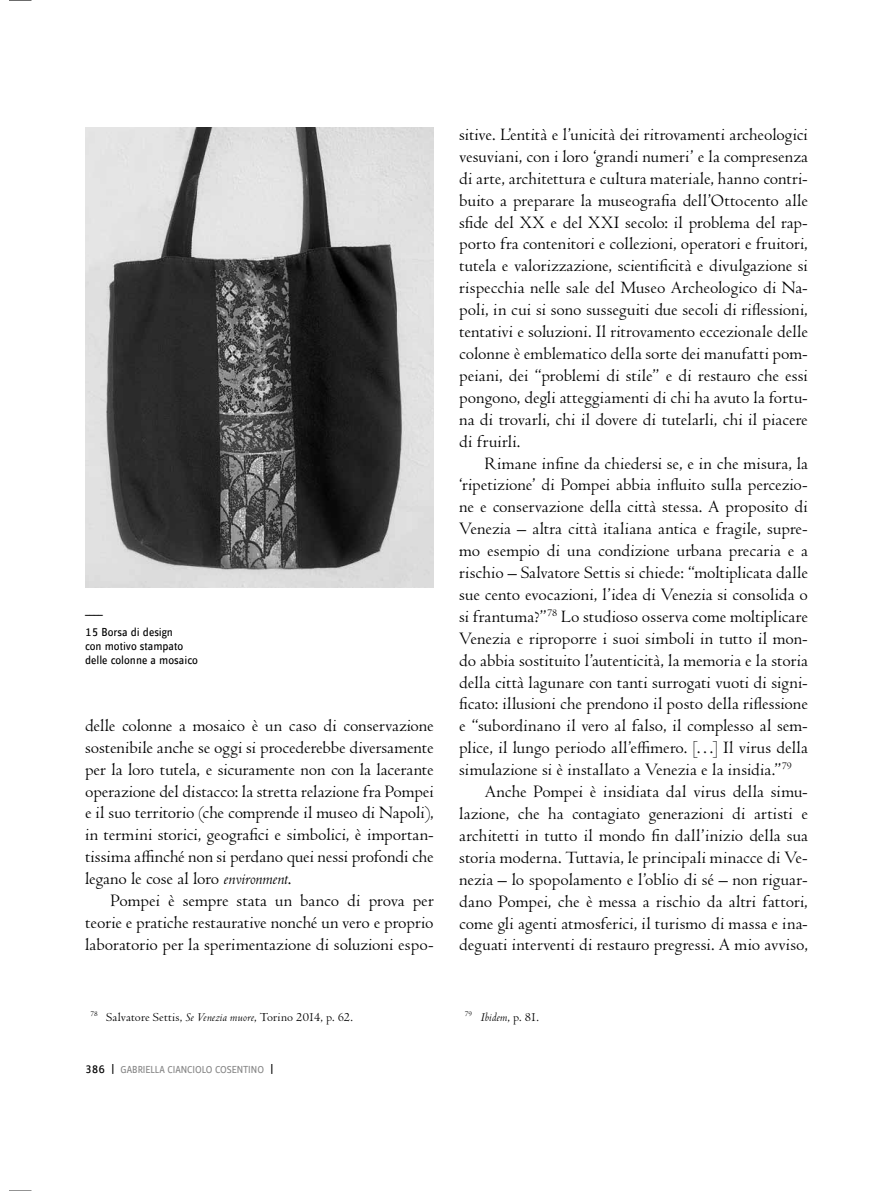
<style>
.page{position:relative;width:893px;height:1191px;background:#fff}
.page>*{position:absolute;margin:0;border:0;box-sizing:border-box;transform-origin:0 0}
.t1{font:18px/21.9px "Centaur MT Pro";letter-spacing:.005em;color:#000;text-align:justify}
.t2{font:12.75px "Centaur MT Pro";letter-spacing:.01em;color:#000}
.t3{font:italic 12.75px "Centaur MT Pro";letter-spacing:.015em;color:#000}
.t4{font:12px/23px "Zine Sans Display Offc";color:#000}
.t5{font:10.5px "Zine Sans Display Offc";color:#878787}
.s1{font-style:italic}
.s2{font-size:12px;color:#000}
.s3{font-style:normal}
</style>
<div class="page">
<svg style="left:9px;top:0;width:23px;height:1px"></svg>
<svg style="left:9px;top:1190px;width:23px;height:1px"></svg>
<img style="left:85px;top:128px;width:349px;height:459px">
<p class="t4" style="left:85px;top:598px;width:89px">____<br>15 Borsa di design</p>
<p class="t4" style="left:85px;top:639px;width:114px;line-height:14.4px">con motivo stampato delle colonne a mosaico</p>
<p class="t1" style="left:85px;top:714px;width:350px">delle colonne a mosaico è un caso di conservazione sostenibile anche se oggi si procederebbe diversamente per la loro tutela, e sicuramente non con la lacerante operazione del distacco: la stretta relazione fra Pompei e il suo territorio (che comprende il museo di Napoli), in termini storici, geografici e simbolici, è importan&shy;tissima affinché non si perdano quei nessi profondi che legano le cose al loro <span class="s1">environment</span>.</p>
<p class="t1" style="left:85px;top:890px;width:350px;text-indent:26px">Pompei è sempre stata un banco di prova per teorie e pratiche restaurative nonché un vero e proprio laboratorio per la sperimentazione di soluzioni espo-</p>
<p class="t2" style="left:91px;top:1009px;width:264px"><sup>78</sup> Salvatore Settis, <span class="s1">Se Venezia muore</span>, Torino 2014, p. 62.</p>
<p class="t5" style="left:85px;top:1064px;width:190px"><span class="s2">386 |</span> GABRIELLA CIANCIOLO COSENTINO <span class="s2">|</span></p>
<p class="t1" style="left:459px;top:124px;width:350px">sitive. L’entità e l’unicità dei ritrovamenti archeologici vesuviani, con i loro ‘grandi numeri’ e la compresenza di arte, architettura e cultura materiale, hanno contri&shy;buito a preparare la museografia dell’Ottocento alle sfide del XX e del XXI secolo: il problema del rap&shy;porto fra contenitori e collezioni, operatori e fruitori, tutela e valorizzazione, scientificità e divulgazione si rispecchia nelle sale del Museo Archeologico di Na&shy;poli, in cui si sono susseguiti due secoli di riflessioni, tentativi e soluzioni. Il ritrovamento eccezionale delle colonne è emblematico della sorte dei manufatti pom&shy;peiani, dei “problemi di stile” e di restauro che essi pongono, degli atteggiamenti di chi ha avuto la fortu&shy;na di trovarli, chi il dovere di tutelarli, chi il piacere di fruirli.</p>
<p class="t1" style="left:485px;top:452px;width:325px">Rimane infine da chiedersi se, e in che misura, la</p>
<p class="t1" style="left:459px;top:474px;width:350px">‘ripetizione’ di Pompei abbia influito sulla percezio-</p>
<p class="t1" style="left:459px;top:496px;width:350px">ne e conservazione della città stessa. A proposito di</p>
<p class="t1" style="left:459px;top:518px;width:350px">Venezia – altra città italiana antica e fragile, supre-</p>
<p class="t1" style="left:459px;top:540px;width:350px">mo esempio di una condizione urbana precaria e a</p>
<p class="t1" style="left:459px;top:562px;width:350px">rischio – Salvatore Settis si chiede: “moltiplicata dalle</p>
<p class="t1" style="left:459px;top:584px;width:350px">sue cento evocazioni, l’idea di Venezia si consolida o</p>
<p class="t1" style="left:459px;top:605px;width:350px">si frantuma?”<sup>78</sup> Lo studioso osserva come moltiplicare</p>
<p class="t1" style="left:459px;top:627px;width:350px">Venezia e riproporre i suoi simboli in tutto il mon-</p>
<p class="t1" style="left:459px;top:649px;width:350px">do abbia sostituito l’autenticità, la memoria e la storia</p>
<p class="t1" style="left:459px;top:671px;width:350px">della città lagunare con tanti surrogati vuoti di signi-</p>
<p class="t1" style="left:459px;top:693px;width:350px">ficato: illusioni che prendono il posto della riflessione</p>
<p class="t1" style="left:459px;top:715px;width:350px">e “subordinano il vero al falso, il complesso al sem-</p>
<p class="t1" style="left:459px;top:737px;width:350px">plice, il lungo periodo all’effimero. […] Il virus della</p>
<p class="t1" style="left:459px;top:759px;width:334px">simulazione si è installato a Venezia e la insidia.”<sup>79</sup></p>
<p class="t1" style="left:485px;top:781px;width:325px">Anche Pompei è insidiata dal virus della simu-</p>
<p class="t1" style="left:459px;top:803px;width:350px">lazione, che ha contagiato generazioni di artisti e</p>
<p class="t1" style="left:459px;top:824px;width:350px">architetti in tutto il mondo fin dall’inizio della sua</p>
<p class="t1" style="left:459px;top:846px;width:350px">storia moderna. Tuttavia, le principali minacce di Ve-</p>
<p class="t1" style="left:459px;top:868px;width:350px">nezia – lo spopolamento e l’oblio di sé – non riguar-</p>
<p class="t1" style="left:459px;top:890px;width:350px">dano Pompei, che è messa a rischio da altri fattori,</p>
<p class="t1" style="left:459px;top:912px;width:350px">come gli agenti atmosferici, il turismo di massa e ina-</p>
<p class="t1" style="left:459px;top:934px;width:350px">deguati interventi di restauro pregressi. A mio avviso,</p>
<p class="t3" style="left:465px;top:1008px;width:76px"><sup>79</sup> Ibidem<span class="s3">, p. 81.</span></p>
</div>
